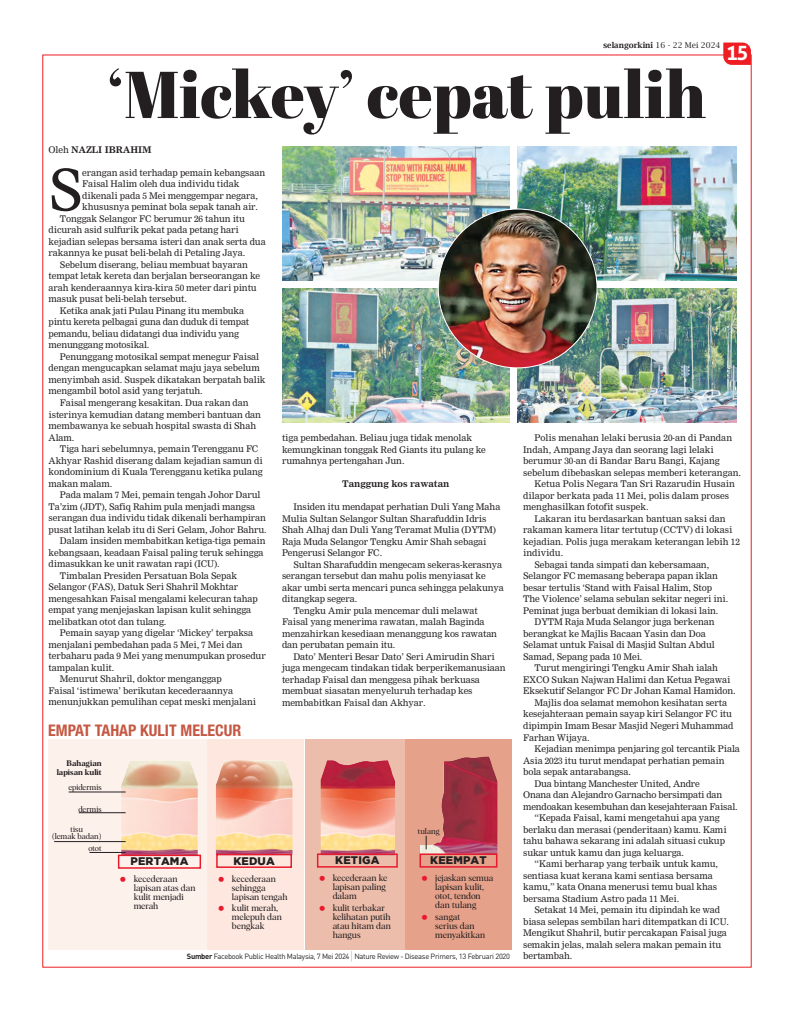
<style>
.page{position:relative;width:794px;height:1010px;background:#fff}
.page>*{position:absolute;margin:0;border:0;box-sizing:border-box;transform-origin:0 0}
.Headline_new{font:66px "Abril Fatface";color:#231f20}
.Body{font:55.7px "Nimrod";color:#231f20}
.t1{font:700 20px "Aller";color:#fff}
.t2{font:700 condensed 16px "Helvetica Neue LT Std";color:#c55843}
.Tajuk_info{font:900 11px "Gotham";letter-spacing:.015em;color:#231f20}
.Body-2{font:9px/11.5px "Nimrod";letter-spacing:-.01em;color:#231f20}
.t3{font:9px/9px "Albra";color:#231f20}
.Body-3{font:700 9px "Nimrod";letter-spacing:-.01em;color:#231f20}
.t4{font:8px "Albra";color:#231f20}
.t5{font:600 8px "Lucida Bright";color:#231f20}
.t6{font:8px "Albra Semi";color:#231f20}
.Body-4{font:7.5px "DIN Pro";letter-spacing:-.04em;color:#231f20}
.s1{font-weight:400}
.s2{font-weight:700}
.s3{font-family:"Didot";font-size:11px}
</style>
<div class="page">
<img style="left:282px;top:146px;width:227px;height:134px">
<img style="left:282px;top:288px;width:227px;height:134px">
<img style="left:517px;top:146px;width:219px;height:134px">
<img style="left:517px;top:288px;width:219px;height:134px">
<div style="left:49px;top:738px;width:158px;height:211px;background:#fdf1ec"></div>
<div style="left:305px;top:738px;width:100px;height:211px;background:#edbdab"></div>
<div style="left:405px;top:738px;width:107px;height:211px;background:#e6a18a"></div>
<div style="left:207px;top:738px;width:97px;height:211px;background:#fde7df"></div>
<img style="left:121px;top:761px;width:77px;height:93px">
<img style="left:216px;top:760px;width:76px;height:93px">
<img style="left:321px;top:760px;width:74px;height:93px">
<img style="left:440px;top:756px;width:57px;height:86px">
<div style="left:118px;top:854px;width:83px;height:14px;border:2px solid #ea1a2d"></div>
<div style="left:216px;top:853px;width:76px;height:14px;border:2px solid #ea1a2d"></div>
<div style="left:317px;top:853px;width:81px;height:14px;border:2px solid #ea1a2d"></div>
<svg style="left:723px;top:43px;width:28px;height:22px"></svg>
<hr style="left:69px;top:791px;width:57px;height:1px;background:#231f20">
<hr style="left:79px;top:812px;width:47px;height:1px;background:#231f20">
<hr style="left:54px;top:841px;width:72px;height:1px;background:#231f20">
<hr style="left:89px;top:852px;width:37px;height:1px;background:#231f20">
<img style="left:420px;top:842px;width:77px;height:11px">
<div style="left:419px;top:853px;width:78px;height:14px;border:2px solid #ea1a2d"></div>
<svg style="left:426px;top:835px;width:1px;height:14px"></svg>
<img style="left:438px;top:209px;width:159px;height:159px;border-radius:79px">
<p class="t5" style="left:603px;top:41px;width:119px">selangorkini <span class="s1">16 - 22 Mei 2024</span></p>
<p class="t1" style="left:726px;top:41px;width:24px">15</p>
<p class="Headline_new" style="left:107px;top:48px;width:600px">‘Mickey’ cepat pulih</p>
<p class="Body-3" style="left:49px;top:144px;width:104px"><span class="s1">Oleh</span> NAZLI IBRAHIM</p>
<p class="Body" style="left:49px;top:156px;width:36px">S</p>
<p class="Body-2" style="left:82px;top:167px;width:184px">erangan asid terhadap pemain kebangsaan Faisal Halim oleh dua individu tidak dikenali pada 5 Mei menggempar negara, khususnya peminat bola sepak tanah air.</p>
<p class="Body-2" style="left:49px;top:213px;width:219px;text-indent:11px">Tonggak Selangor FC berumur 26 tahun itu dicurah asid sulfurik pekat pada petang hari kejadian selepas bersama isteri dan anak serta dua rakannya ke pusat beli-belah di Petaling Jaya.</p>
<p class="Body-2" style="left:49px;top:259px;width:213px;text-indent:11px">Sebelum diserang, beliau membuat bayaran tempat letak kereta dan berjalan berseorangan ke arah kenderaannya kira-kira 50 meter dari pintu masuk pusat beli-belah tersebut.</p>
<p class="Body-2" style="left:49px;top:305px;width:202px;text-indent:11px">Ketika anak jati Pulau Pinang itu membuka pintu kereta pelbagai guna dan duduk di tempat pemandu, beliau didatangi dua individu yang menunggang motosikal.</p>
<p class="Body-2" style="left:49px;top:351px;width:218px;text-indent:11px">Penunggang motosikal sempat menegur Faisal dengan mengucapkan selamat maju jaya sebelum menyimbah asid. Suspek dikatakan berpatah balik mengambil botol asid yang terjatuh.</p>
<p class="Body-2" style="left:49px;top:397px;width:214px;text-indent:11px">Faisal mengerang kesakitan. Dua rakan dan isterinya kemudian datang memberi bantuan dan membawanya ke sebuah hospital swasta di Shah Alam.</p>
<p class="Body-2" style="left:49px;top:443px;width:216px;text-indent:11px">Tiga hari sebelumnya, pemain Terengganu FC Akhyar Rashid diserang dalam kejadian samun di kondominium di Kuala Terengganu ketika pulang makan malam.</p>
<p class="Body-2" style="left:49px;top:489px;width:220px;text-indent:11px">Pada malam 7 Mei, pemain tengah Johor Darul Ta’zim (JDT), Safiq Rahim pula menjadi mangsa serangan dua individu tidak dikenali berhampiran pusat latihan kelab itu di Seri Gelam, Johor Bahru.</p>
<p class="Body-2" style="left:49px;top:535px;width:218px;text-indent:11px">Dalam insiden membabitkan ketiga-tiga pemain kebangsaan, keadaan Faisal paling teruk sehingga dimasukkan ke unit rawatan rapi (ICU).</p>
<p class="Body-2" style="left:49px;top:569px;width:211px;text-indent:11px">Timbalan Presiden Persatuan Bola Sepak Selangor (FAS), Datuk Seri Shahril Mokhtar mengesahkan Faisal mengalami kelecuran tahap empat yang menjejaskan lapisan kulit sehingga melibatkan otot dan tulang.</p>
<p class="Body-2" style="left:49px;top:627px;width:219px;text-indent:11px">Pemain sayap yang digelar ‘Mickey’ terpaksa menjalani pembedahan pada 5 Mei, 7 Mei dan terbaharu pada 9 Mei yang menumpukan prosedur tampalan kulit.</p>
<p class="Body-2" style="left:49px;top:673px;width:209px;text-indent:11px">Menurut Shahril, doktor menganggap<br>Faisal ‘istimewa’ berikutan kecederaannya menunjukkan pemulihan cepat meski menjalani</p>
<p class="t2" style="left:48px;top:720px;width:195px">EMPAT TAHAP KULIT MELECUR</p>
<p class="Body-2" style="left:282px;top:432px;width:205px">tiga pembedahan. Beliau juga tidak menolak kemungkinan tonggak Red Giants itu pulang ke rumahnya pertengahan Jun.</p>
<p class="Body-3" style="left:342px;top:478px;width:109px">Tanggung kos rawatan</p>
<p class="Body-2" style="left:282px;top:501px;width:220px;text-indent:11px">Insiden itu mendapat perhatian Duli Yang Maha Mulia Sultan Selangor Sultan Sharafuddin Idris Shah Alhaj dan Duli Yang Teramat Mulia (DYTM)<br>Raja Muda Selangor Tengku Amir Shah sebagai Pengerusi Selangor FC.</p>
<p class="Body-2" style="left:282px;top:558px;width:223px;text-indent:11px">Sultan Sharafuddin mengecam sekeras-kerasnya serangan tersebut dan mahu polis menyiasat ke akar umbi serta mencari punca sehingga pelakunya ditangkap segera.</p>
<p class="Body-2" style="left:282px;top:604px;width:217px;text-indent:11px">Tengku Amir pula mencemar duli melawat Faisal yang menerima rawatan, malah Baginda menzahirkan kesediaan menanggung kos rawatan dan perubatan pemain itu.</p>
<p class="Body-2" style="left:282px;top:650px;width:225px;text-indent:11px">Dato’ Menteri Besar Dato’ Seri Amirudin Shari juga mengecam tindakan tidak berperikemanusiaan terhadap Faisal dan menggesa pihak berkuasa membuat siasatan menyeluruh terhadap kes membabitkan Faisal dan Akhyar.</p>
<p class="t6" style="left:67px;top:756px;width:37px">Bahagian</p>
<p class="t6" style="left:57px;top:766px;width:47px">lapisan kulit</p>
<p class="t4" style="left:68px;top:781px;width:35px">epidermis</p>
<p class="t4" style="left:78px;top:802px;width:25px">dermis</p>
<p class="t4" style="left:71px;top:822px;width:14px">tisu</p>
<p class="t4" style="left:52px;top:830px;width:51px">(lemak badan)</p>
<p class="t4" style="left:88px;top:842px;width:15px">otot</p>
<p class="Tajuk_info" style="left:130px;top:854px;width:59px">PERTAMA</p>
<p class="t3" style="left:134px;top:873px;width:63px">kecederaan lapisan atas dan kulit menjadi merah</p>
<p class="Tajuk_info" style="left:233px;top:854px;width:43px">KEDUA</p>
<p class="t3" style="left:232px;top:873px;width:57px">kecederaan sehingga lapisan tengah</p>
<p class="t3" style="left:232px;top:902px;width:51px">kulit merah, melepuh dan bengkak</p>
<p class="Tajuk_info" style="left:335px;top:853px;width:46px">KETIGA</p>
<p class="t3" style="left:333px;top:872px;width:56px">kecederaan ke lapisan paling dalam</p>
<p class="t3" style="left:333px;top:902px;width:60px">kulit terbakar kelihatan putih atau hitam dan hangus</p>
<p class="t4" style="left:418px;top:824px;width:23px">tulang</p>
<p class="Tajuk_info" style="left:430px;top:853px;width:58px">KEEMPAT</p>
<p class="t3" style="left:435px;top:872px;width:60px">jejaskan semua lapisan kulit, otot, tendon dan tulang</p>
<p class="t3" style="left:435px;top:911px;width:51px">sangat<br>serius dan menyakitkan</p>
<p class="Body-4" style="left:187px;top:951px;width:325px"><span class="s2">Sumber</span> Facebook Public Health Malaysia, 7 Mei 2024 <span class="s3">|</span> Nature Review - Disease Primers, 13 Februari 2020</p>
<p class="Body-2" style="left:523px;top:432px;width:219px;text-indent:11px">Polis menahan lelaki berusia 20-an di Pandan Indah, Ampang Jaya dan seorang lagi lelaki berumur 30-an di Bandar Baru Bangi, Kajang sebelum dibebaskan selepas memberi keterangan.</p>
<p class="Body-2" style="left:523px;top:478px;width:213px;text-indent:11px">Ketua Polis Negara Tan Sri Razarudin Husain dilapor berkata pada 11 Mei, polis dalam proses menghasilkan fotofit suspek.</p>
<p class="Body-2" style="left:523px;top:512px;width:218px;text-indent:11px">Lakaran itu berdasarkan bantuan saksi dan rakaman kamera litar tertutup (CCTV) di lokasi kejadian. Polis juga merakam keterangan lebih 12 individu.</p>
<p class="Body-2" style="left:523px;top:558px;width:206px;text-indent:11px">Sebagai tanda simpati dan kebersamaan, Selangor FC memasang beberapa papan iklan besar tertulis ‘Stand with Faisal Halim, Stop The Violence’ selama sebulan sekitar negeri ini.<br>Peminat juga berbuat demikian di lokasi lain.</p>
<p class="Body-2" style="left:523px;top:616px;width:193px;text-indent:11px">DYTM Raja Muda Selangor juga berkenan berangkat ke Majlis Bacaan Yasin dan Doa Selamat untuk Faisal di Masjid Sultan Abdul Samad, Sepang pada 10 Mei.</p>
<p class="Body-2" style="left:523px;top:662px;width:214px;text-indent:11px">Turut mengiringi Tengku Amir Shah ialah<br>EXCO Sukan Najwan Halimi dan Ketua Pegawai<br>Eksekutif Selangor FC Dr Johan Kamal Hamidon.</p>
<p class="Body-2" style="left:523px;top:696px;width:212px;text-indent:11px">Majlis doa selamat memohon kesihatan serta kesejahteraan pemain sayap kiri Selangor FC itu dipimpin Imam Besar Masjid Negeri Muhammad Farhan Wijaya.</p>
<p class="Body-2" style="left:523px;top:742px;width:218px;text-indent:11px">Kejadian menimpa penjaring gol tercantik Piala<br>Asia 2023 itu turut mendapat perhatian pemain bola sepak antarabangsa.</p>
<p class="Body-2" style="left:523px;top:777px;width:216px;text-indent:11px">Dua bintang Manchester United, Andre<br>Onana dan Alejandro Garnacho bersimpati dan mendoakan kesembuhan dan kesejahteraan Faisal.</p>
<p class="Body-2" style="left:523px;top:811px;width:205px;text-indent:11px">“Kepada Faisal, kami mengetahui apa yang berlaku dan merasai (penderitaan) kamu. Kami tahu bahawa sekarang ini adalah situasi cukup sukar untuk kamu dan juga keluarga.</p>
<p class="Body-2" style="left:523px;top:857px;width:196px;text-indent:11px">“Kami berharap yang terbaik untuk kamu, sentiasa kuat kerana kami sentiasa bersama kamu,” kata Onana menerusi temu bual khas bersama Stadium Astro pada 11 Mei.</p>
<p class="Body-2" style="left:523px;top:903px;width:207px;text-indent:11px">Setakat 14 Mei, pemain itu dipindah ke wad biasa selepas sembilan hari ditempatkan di ICU.<br>Mengikut Shahril, butir percakapan Faisal juga semakin jelas, malah selera makan pemain itu bertambah.</p>
</div>
